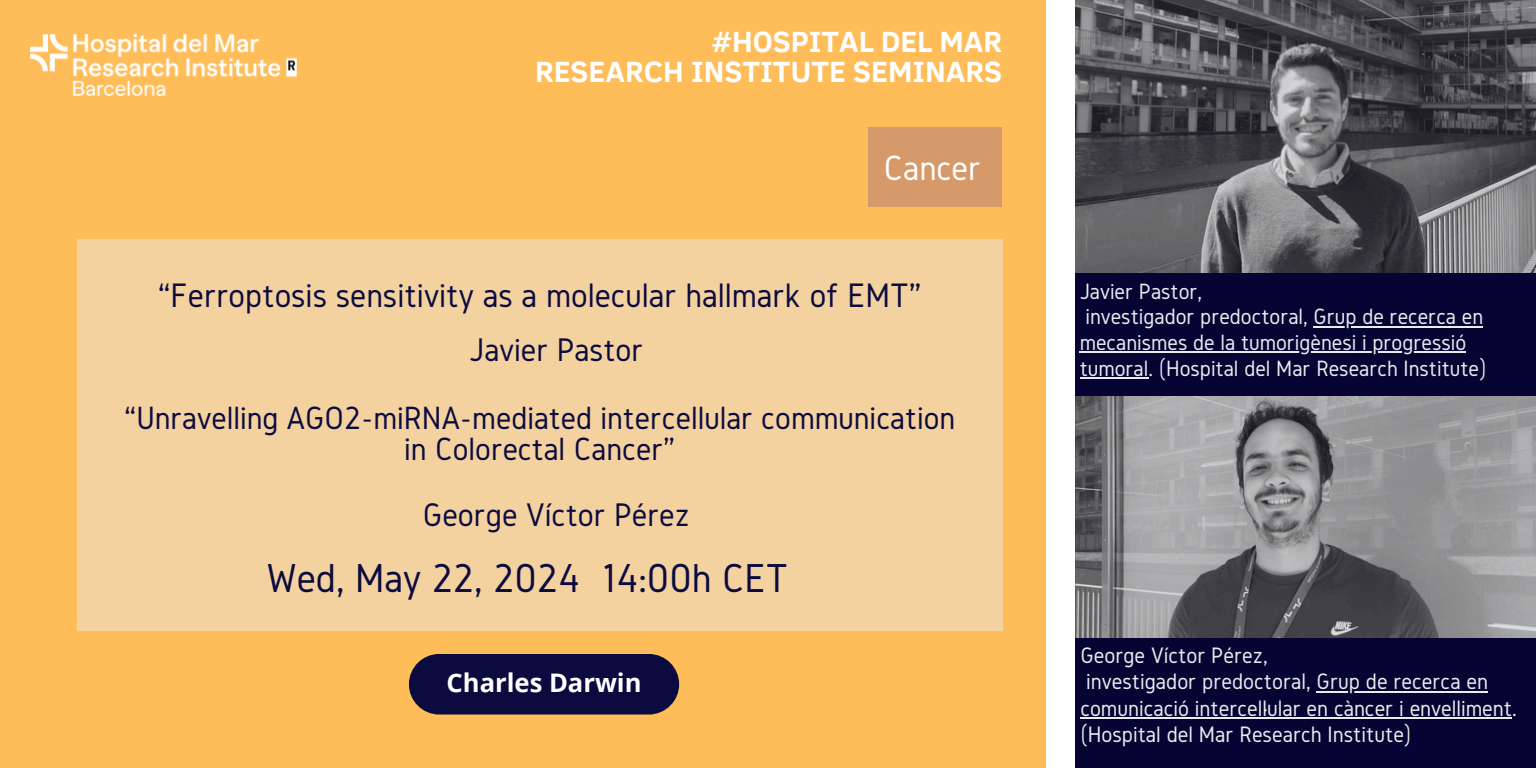
<style>
.page{position:relative;width:1536px;height:768px;background:#ffbd59}
.page>*{position:absolute;margin:0;border:0;box-sizing:border-box;transform-origin:0 0}
.t1{font:42px "Gidole";color:#0c0b40}
.t2{font:36.4px "Gidole";color:#fff}
.t3{font:35.2px "Gidole";color:#0c0b40}
.t4{font:34px "Gidole";color:#0c0b40}
.t5{font:33.4px/31px "Gidole";color:#0c0b40;text-align:center}
.t6{font:700 30px/30px "Clear Sans";color:#fff;text-align:right}
.t7{font:700 25.6px "Open Sans";color:#fff}
.t8{font:23.2px/26.2px "Gidole";color:#e9ecef}
.t9{font:23px/25.8px "Gidole";color:#e9ecef}
</style>
<div class="page">
<div style="left:77px;top:239px;width:925px;height:392px;background:#f4d29f"></div>
<div style="left:1046px;top:0;width:28px;height:768px;background:#fff"></div>
<div style="left:869px;top:128px;width:133px;height:79px;background:#d6996a"></div>
<div style="left:409px;top:654px;width:270px;height:60px;background:#0c0b40;border-radius:30px"></div>
<img style="left:31px;top:34px;width:265px;height:62px">
<img style="left:1075px;top:396px;width:461px;height:242px">
<div style="left:1075px;top:273px;width:461px;height:123px;background:#050432"></div>
<img style="left:1075px;top:0;width:461px;height:273px">
<div style="left:1075px;top:638px;width:461px;height:130px;background:#050432"></div>
<hr style="left:1317px;top:691px;width:171px;height:1px;background:#e9ecef">
<hr style="left:1080px;top:717px;width:432px;height:1px;background:#e9ecef">
<hr style="left:1314px;top:326px;width:169px;height:1px;background:#e9ecef">
<hr style="left:1080px;top:352px;width:386px;height:1px;background:#e9ecef">
<hr style="left:1080px;top:378px;width:68px;height:1px;background:#e9ecef">
<h2 class="t6" style="left:535px;top:25px;width:469px">#HOSPITAL DEL MAR<br>RESEARCH INSTITUTE SEMINARS</h2>
<h2 class="t2" style="left:884px;top:148px;width:99px">Cancer</h2>
<h2 class="t3" style="left:158px;top:276px;width:765px">“Ferroptosis sensitivity as a molecular hallmark of EMT”</h2>
<p class="t4" style="left:469px;top:331px;width:176px">Javier Pastor</p>
<p class="t5" style="left:124px;top:402px;width:832px">“Unravelling AGO2-miRNA-mediated intercellular communication in Colorectal Cancer”</p>
<h2 class="t4" style="left:423px;top:496px;width:269px">George Víctor Pérez</h2>
<h2 class="t1" style="left:267px;top:555px;width:523px">Wed, May 22, 2024 14:00h CET</h2>
<h1 class="t7" style="left:447px;top:664px;width:196px">Charles Darwin</h1>
<h5 class="t9" style="left:1080px;top:278px;width:408px">Javier Pastor,<br>investigador predoctoral, Grup de recerca en mecanismes de la tumorigènesi i progressió tumoral. (Hospital del Mar Research Institute)</h5>
<h4 class="t8" style="left:1080px;top:642px;width:409px">George Víctor Pérez,<br>investigador predoctoral, Grup de recerca en</h4>
<p class="t8" style="left:1080px;top:694px;width:438px">comunicació intercel·lular en càncer i envelliment. (Hospital del Mar Research Institute)</p>
</div>
